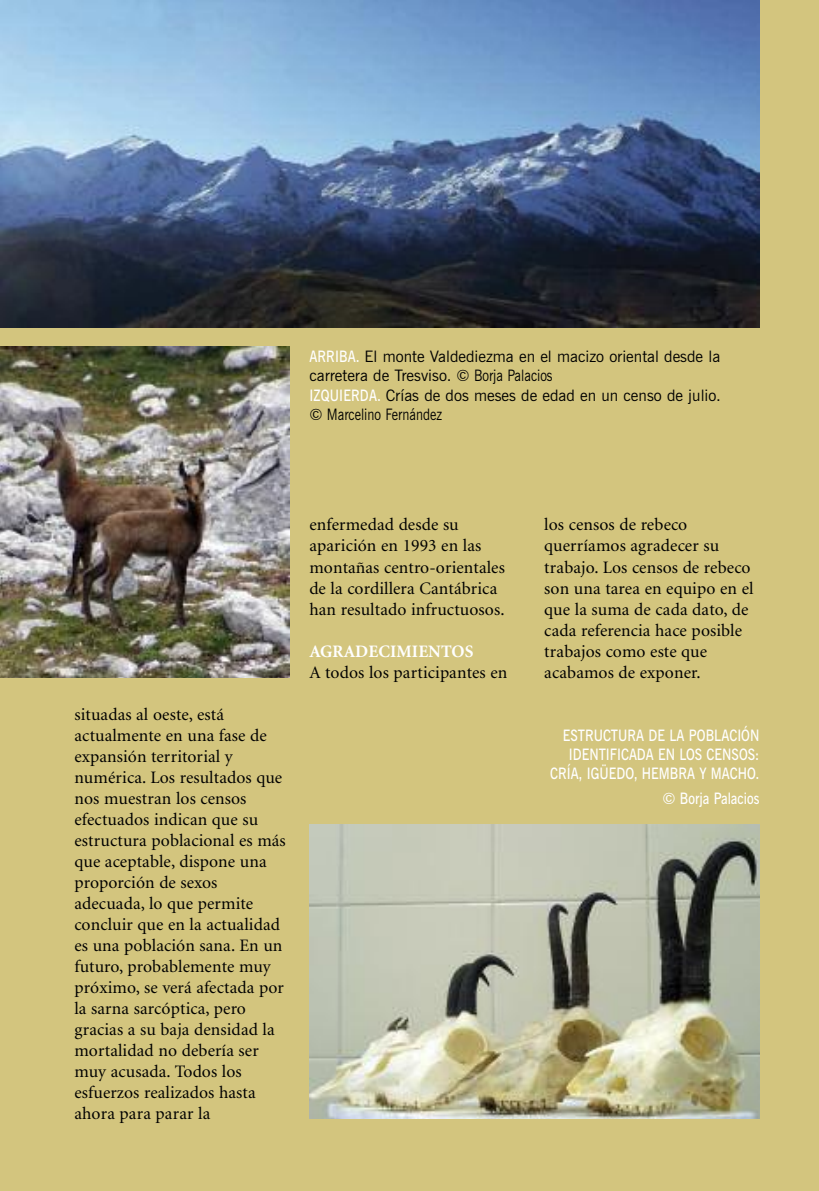
<style>
.page{position:relative;width:819px;height:1191px;background:#d3c57e}
.page>*{position:absolute;margin:0;border:0;box-sizing:border-box;transform-origin:0 0}
.t1{font:17.5px/21px "Minion";letter-spacing:.005em;color:#000}
.t2{font:700 17.5px "Minion";letter-spacing:.005em;color:#fff}
.t3{font:15.75px/19.2px "News Gothic BT";color:#000}
.t4{font:600 15.75px/19.2px "News Gothic BT";color:#fff;text-align:right;scale:.83 1}
.t5{font:600 15.75px "News Gothic BT";color:#fff}
.s1{font-weight:600;color:#fff}
</style>
<div class="page">
<img style="left:0;top:347px;width:289px;height:330px">
<img style="left:0;top:0;width:759px;height:327px">
<img style="left:309px;top:824px;width:450px;height:294px">
<p class="t3" style="left:309px;top:348px;width:413px"><span class="s1">ARRIBA.</span> El monte Valdediezma en el macizo oriental desde la carretera de Tresviso. © Borja Palacios<br><span class="s1">IZQUIERDA.</span> Crías de dos meses de edad en un censo de julio. © Marcelino Fernández</p>
<p class="t1" style="left:74px;top:705px;width:213px">situadas al oeste, está actualmente en una fase de expansión territorial y numérica. Los resultados que nos muestran los censos efectuados indican que su estructura poblacional es más que aceptable, dispone una proporción de sexos adecuada, lo que permite concluir que en la actualidad es una población sana. En un futuro, probablemente muy próximo, se verá afectada por la sarna sarcóptica, pero gracias a su baja densidad la mortalidad no debería ser muy acusada. Todos los esfuerzos realizados hasta ahora para parar la</p>
<p class="t1" style="left:309px;top:516px;width:197px">enfermedad desde su aparición en 1993 en las montañas centro-orientales de la cordillera Cantábrica han resultado infructuosos.</p>
<p class="t2" style="left:309px;top:644px;width:165px">AGRADECIMIENTOS</p>
<p class="t1" style="left:309px;top:663px;width:199px">A todos los participantes en</p>
<p class="t1" style="left:544px;top:516px;width:211px">los censos de rebeco querríamos agradecer su trabajo. Los censos de rebeco son una tarea en equipo en el que la suma de cada dato, de cada referencia hace posible trabajos como este que acabamos de exponer.</p>
<p class="t4" style="left:550px;top:727px;width:254px">ESTRUCTURA DE LA POBLACIÓN<br>IDENTIFICADA EN LOS CENSOS:<br>CRÍA, IGÜEDO, HEMBRA Y MACHO.</p>
<p class="t5" style="left:662px;top:792px;width:98px">© Borja Palacios</p>
</div>
